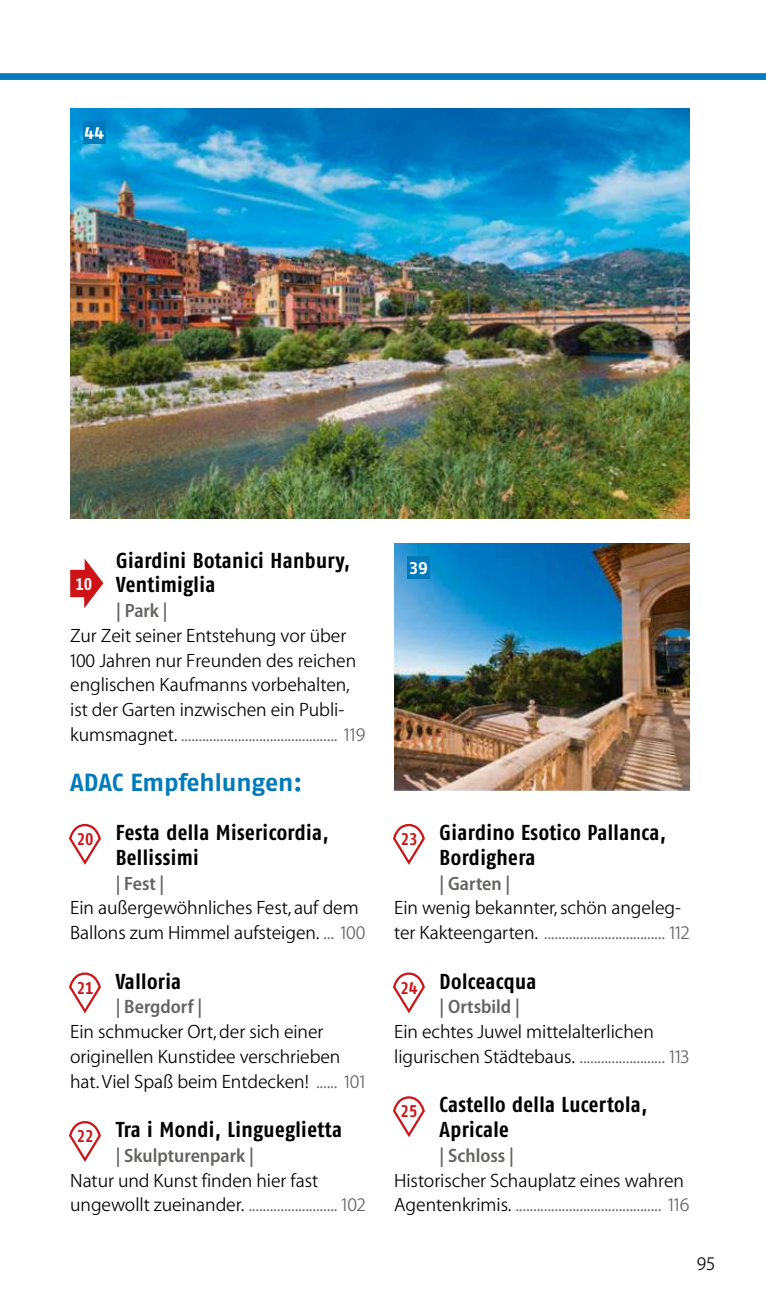
<style>
.page{position:relative;width:766px;height:1308px;background:#fff}
.page>*{position:absolute;margin:0;border:0;box-sizing:border-box;transform-origin:0 0}
.t1{font:700 24.75px "Fago Pro";letter-spacing:-.005em;color:#007aba}
.t2{font:700 condensed 21.6px/24.8px "Fago Pro";letter-spacing:.02em;color:#000}
.t3{font:300 19.35px/24.8px "ADAC Myriad OT";letter-spacing:-.005em;color:#000}
.t4{font:600 semi-condensed 19.35px "Myriad Pro";color:#636362}
.t5{font:700 16.88px "Fago Pro K";color:#fff}
.t6{font:700 condensed 16.88px "Fago Pro K";color:#fff}
.s1{color:#636362}
</style>
<div class="page">
<svg style="left:70px;top:558px;width:33px;height:50px"></svg>
<svg style="left:69px;top:824px;width:32px;height:41px"></svg>
<svg style="left:69px;top:972px;width:32px;height:42px"></svg>
<svg style="left:69px;top:1121px;width:32px;height:41px"></svg>
<svg style="left:393px;top:824px;width:32px;height:41px"></svg>
<svg style="left:393px;top:972px;width:32px;height:42px"></svg>
<svg style="left:393px;top:1096px;width:32px;height:41px"></svg>
<img style="left:70px;top:108px;width:619px;height:410px">
<img style="left:394px;top:543px;width:295px;height:247px">
<div style="left:407px;top:556px;width:22px;height:22px;background:#007aba"></div>
<div style="left:83px;top:121px;width:22px;height:23px;background:#007aba"></div>
<div style="left:0;top:73px;width:765px;height:7px;background:#007aba"></div>
<p class="t5" style="left:84px;top:124px;width:21px">44</p>
<p class="t2" style="left:116px;top:549px;width:235px">Giardini Botanici Hanbury,<br>Ventimiglia</p>
<p class="t4" style="left:116px;top:602px;width:53px">| Park |</p>
<p class="t3" style="left:70px;top:624px;width:297px">Zur Zeit seiner Entstehung vor über 100 Jahren nur Freunden des reichen englischen Kaufmanns vorbehalten, ist der Garten inzwischen ein Publi&shy;kumsmagnet. <span class="s1">............................................ 119</span></p>
<p class="t1" style="left:70px;top:768px;width:233px">ADAC Empfehlungen:</p>
<p class="t2" style="left:116px;top:821px;width:214px;text-indent:-39px"><sub>20</sub> Festa della Misericordia,<br>Bellissimi</p>
<p class="t4" style="left:116px;top:875px;width:50px">| Fest |</p>
<p class="t3" style="left:70px;top:896px;width:296px">Ein außergewöhnliches Fest, auf dem<br>Ballons zum Himmel aufsteigen. <span class="s1">... 100</span></p>
<p class="t2" style="left:77px;top:969px;width:106px"><sub>21</sub> Valloria</p>
<p class="t4" style="left:116px;top:998px;width:88px">| Bergdorf |</p>
<p class="t3" style="left:70px;top:1020px;width:296px">Ein schmucker Ort, der sich einer originellen Kunstidee verschrieben hat. Viel Spaß beim Entdecken! <span class="s1">...... 101</span></p>
<p class="t2" style="left:77px;top:1118px;width:267px"><sub>22</sub> Tra i Mondi, Lingueglietta</p>
<p class="t4" style="left:116px;top:1147px;width:140px">| Skulpturenpark |</p>
<p class="t3" style="left:70px;top:1168px;width:296px">Natur und Kunst finden hier fast ungewollt zueinander. <span class="s1">......................... 102</span></p>
<p class="t6" style="left:75px;top:574px;width:18px">10</p>
<p class="t5" style="left:409px;top:558px;width:20px">39</p>
<p class="t2" style="left:439px;top:821px;width:228px;text-indent:-39px"><sub>23</sub> Giardino Esotico Pallanca,<br>Bordighera</p>
<p class="t4" style="left:439px;top:875px;width:72px">| Garten |</p>
<p class="t3" style="left:394px;top:896px;width:296px">Ein wenig bekannter, schön angeleg&shy;ter Kakteengarten. <span class="s1">.................................. 112</span></p>
<p class="t2" style="left:400px;top:969px;width:137px"><sub>24</sub> Dolceacqua</p>
<p class="t4" style="left:439px;top:998px;width:82px">| Ortsbild |</p>
<p class="t3" style="left:394px;top:1020px;width:296px">Ein echtes Juwel mittelalterlichen ligurischen Städtebaus. <span class="s1">........................ 113</span></p>
<p class="t2" style="left:439px;top:1093px;width:209px;text-indent:-39px"><sub>25</sub> Castello della Lucertola,<br>Apricale</p>
<p class="t4" style="left:439px;top:1147px;width:76px">| Schloss |</p>
<p class="t3" style="left:394px;top:1168px;width:296px">Historischer Schauplatz eines wahren<br>Agentenkrimis. <span class="s1">......................................... 116</span></p>
<p class="t3" style="left:696px;top:1251px;width:19px">95</p>
</div>
